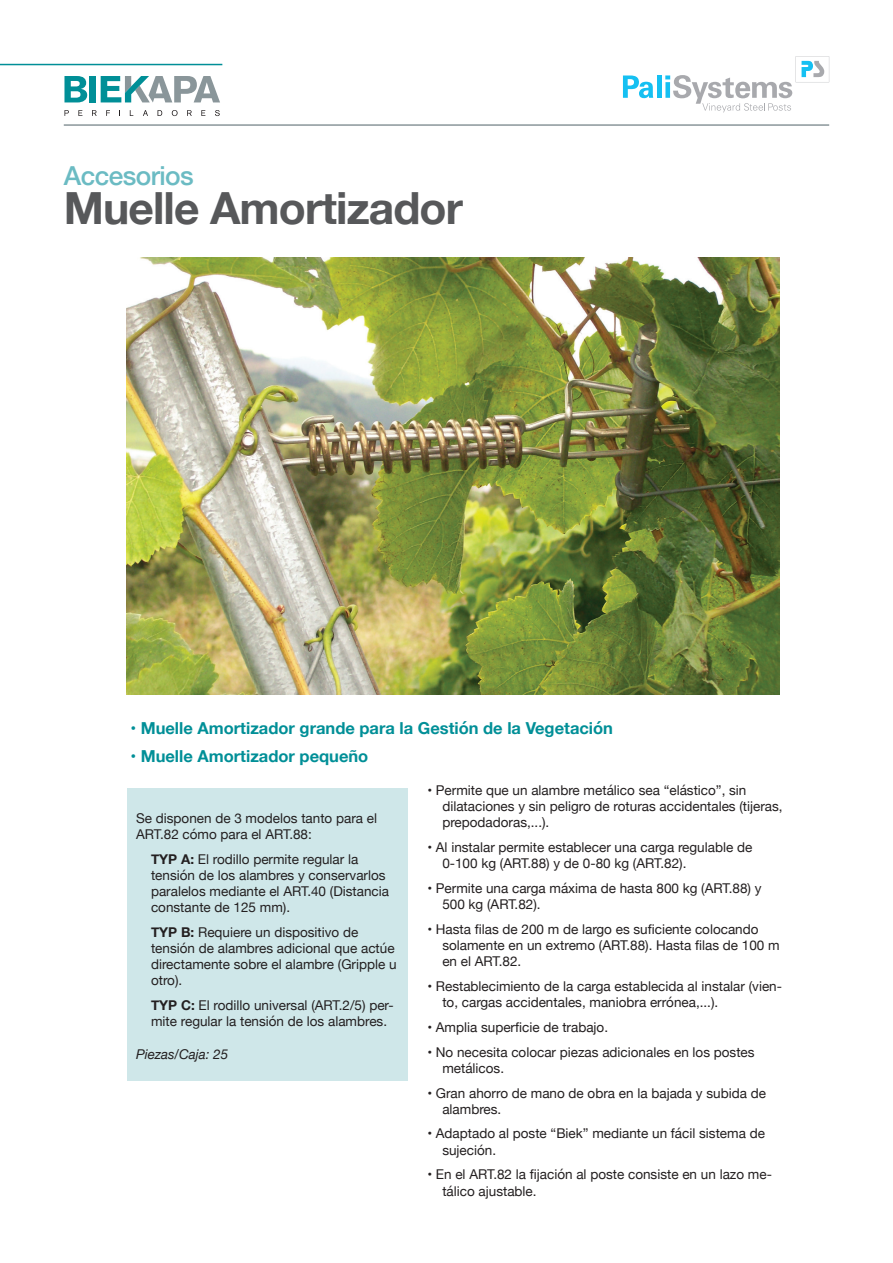
<style>
.page{position:relative;width:893px;height:1263px;background:#fff}
.page>*{position:absolute;margin:0;border:0;box-sizing:border-box;transform-origin:0 0}
.t1{font:700 44.25px "Helvetica Neue";letter-spacing:-.02em;color:#57585a}
.t2{font:500 26.1px "Helvetica Neue";letter-spacing:-.02em;color:#6bbbc3}
.t3{font:700 16.5px "Helvetica Neue";color:#008f97}
.t4{font:13.5px/16.2px "Helvetica Neue";color:#231f20}
.t5{font:italic 13.5px "Helvetica Neue";color:#231f20}
.s1{font-weight:700}
</style>
<div class="page">
<hr style="left:64px;top:124px;width:765px;height:2px;background:#8a969a">
<hr style="left:0;top:64px;width:222px;height:1px;background:#008f97">
<svg style="left:64px;top:76px;width:23px;height:26px"></svg>
<div style="left:90px;top:76px;width:6px;height:26px;background:#008f97"></div>
<svg style="left:101px;top:76px;width:119px;height:26px"></svg>
<svg style="left:64px;top:110px;width:5px;height:6px"></svg>
<svg style="left:78px;top:110px;width:4px;height:6px"></svg>
<svg style="left:92px;top:110px;width:5px;height:6px"></svg>
<svg style="left:106px;top:110px;width:4px;height:6px"></svg>
<svg style="left:143px;top:110px;width:5px;height:6px"></svg>
<svg style="left:158px;top:110px;width:4px;height:6px"></svg>
<svg style="left:172px;top:110px;width:6px;height:6px"></svg>
<svg style="left:187px;top:110px;width:5px;height:6px"></svg>
<svg style="left:201px;top:110px;width:4px;height:6px"></svg>
<svg style="left:215px;top:110px;width:5px;height:6px"></svg>
<svg style="left:623px;top:76px;width:30px;height:22px"></svg>
<hr style="left:657px;top:75px;width:4px;height:23px;background:#15c0f2">
<svg style="left:665px;top:56px;width:164px;height:56px"></svg>
<img style="left:126px;top:257px;width:654px;height:437px">
<div style="left:128px;top:788px;width:280px;height:293px;background:#cfe7e9"></div>
<h2 class="t2" style="left:64px;top:155px;width:132px">Accesorios</h2>
<h1 class="t1" style="left:64px;top:173px;width:401px">Muelle Amortizador</h1>
<p class="t3" style="left:130px;top:715px;width:484px">• Muelle Amortizador grande para la Gestión de la Vegetación</p>
<p class="t3" style="left:130px;top:743px;width:239px">• Muelle Amortizador pequeño</p>
<p class="t4" style="left:136px;top:810px;width:243px">Se disponen de 3 modelos tanto para el<br>ART.82 cómo para el ART.88:</p>
<p class="t4" style="left:151px;top:851px;width:240px"><span class="s1">TYP A:</span> El rodillo permite regular la tensión de los alambres y conservarlos paralelos mediante el ART.40 (Distancia constante de 125 mm).</p>
<p class="t4" style="left:151px;top:925px;width:247px"><span class="s1">TYP B:</span> Requiere un dispositivo de tensión de alambres adicional que actúe directamente sobre el alambre (Gripple u otro).</p>
<p class="t4" style="left:151px;top:998px;width:244px"><span class="s1">TYP C:</span> El rodillo universal (ART.2/5) per&shy;mite regular la tensión de los alambres.</p>
<p class="t5" style="left:136px;top:1044px;width:94px">Piezas/Caja: 25</p>
<p class="t4" style="left:442px;top:783px;width:342px;text-indent:-15px">• Permite que un alambre metálico sea “elástico”, sin dilataciones y sin peligro de roturas accidentales (tijeras, prepodadoras,...).</p>
<p class="t4" style="left:442px;top:840px;width:311px;text-indent:-15px">• Al instalar permite establecer una carga regulable de<br>0-100 kg (ART.88) y de 0-80 kg (ART.82).</p>
<p class="t4" style="left:442px;top:881px;width:321px;text-indent:-15px">• Permite una carga máxima de hasta 800 kg (ART.88) y<br>500 kg (ART.82).</p>
<p class="t4" style="left:442px;top:922px;width:339px;text-indent:-15px">• Hasta filas de 200 m de largo es suficiente colocando solamente en un extremo (ART.88). Hasta filas de 100 m en el ART.82.</p>
<p class="t4" style="left:442px;top:979px;width:341px;text-indent:-15px">• Restablecimiento de la carga establecida al instalar (vien&shy;to, cargas accidentales, maniobra errónea,...).</p>
<p class="t4" style="left:427px;top:1020px;width:182px">• Amplia superficie de trabajo.</p>
<p class="t4" style="left:442px;top:1044px;width:314px;text-indent:-15px">• No necesita colocar piezas adicionales en los postes metálicos.</p>
<p class="t4" style="left:442px;top:1085px;width:325px;text-indent:-15px">• Gran ahorro de mano de obra en la bajada y subida de alambres.</p>
<p class="t4" style="left:442px;top:1126px;width:324px;text-indent:-15px">• Adaptado al poste “Biek” mediante un fácil sistema de sujeción.</p>
<p class="t4" style="left:442px;top:1167px;width:331px;text-indent:-15px">• En el ART.82 la fijación al poste consiste en un lazo me&shy;tálico ajustable.</p>
</div>
